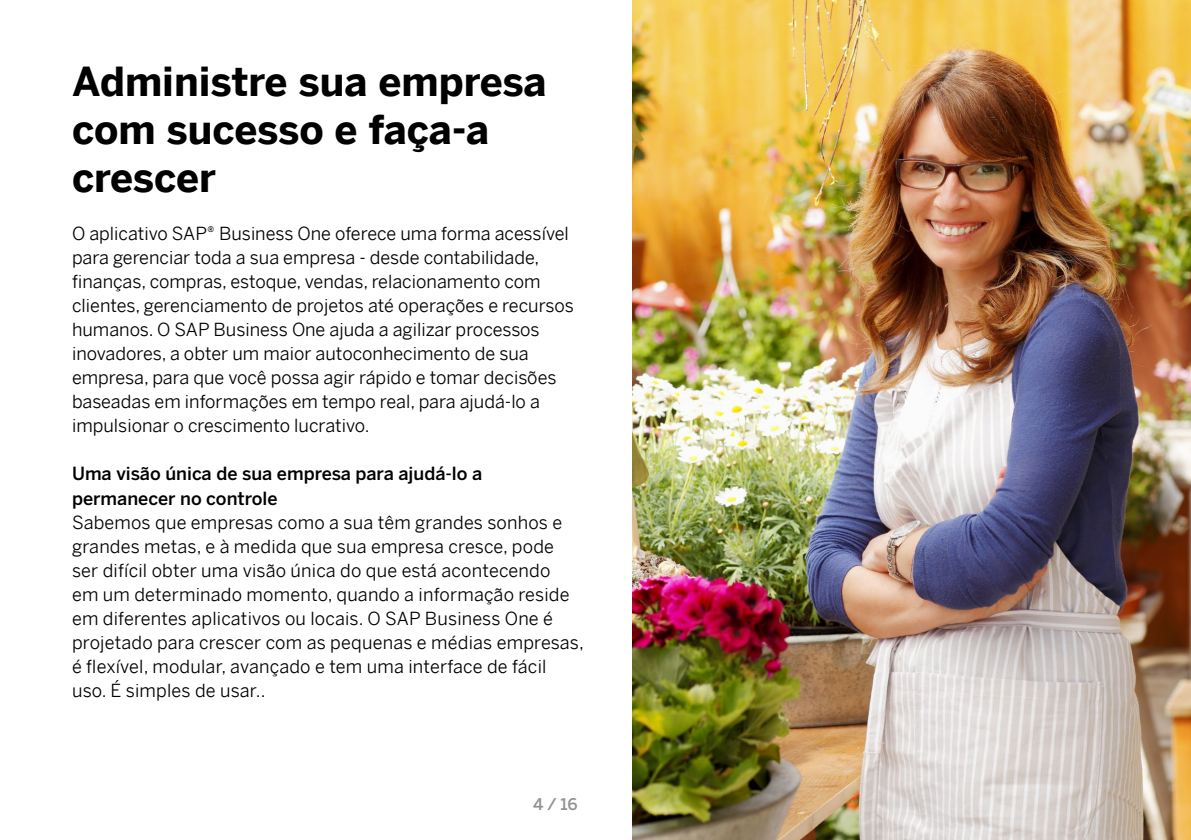
<style>
.page{position:relative;width:1191px;height:840px;background:#fff}
.page>*{position:absolute;margin:0;border:0;box-sizing:border-box;transform-origin:0 0}
.t1{font:700 40px/48px "Benton Sans";letter-spacing:-.005em;color:#000}
.t2{font:18px/24px "Benton Sans";color:#000}
.t3{font:500 18px/24px "Benton Sans";color:#000}
.t4{font:500 16px "Benton Sans";color:#929292}
</style>
<div class="page">
<img style="left:632px;top:0;width:559px;height:839px">
<h1 class="t1" style="left:72px;top:53px;width:476px">Administre sua empresa com sucesso e faça-a crescer</h1>
<p class="t2" style="left:72px;top:219px;width:503px">O aplicativo SAP® Business One oferece uma forma acessível para gerenciar toda a sua empresa - desde contabilidade, finanças, compras, estoque, vendas, relacionamento com clientes, gerenciamento de projetos até operações e recursos humanos. O SAP Business One ajuda a agilizar processos inovadores, a obter um maior autoconhecimento de sua empresa, para que você possa agir rápido e tomar decisões baseadas em informações em tempo real, para ajudá-lo a impulsionar o crescimento lucrativo.</p>
<p class="t3" style="left:72px;top:462px;width:412px">Uma visão única de sua empresa para ajudá-lo a permanecer no controle</p>
<p class="t2" style="left:72px;top:507px;width:513px">Sabemos que empresas como a sua têm grandes sonhos e grandes metas, e à medida que sua empresa cresce, pode ser difícil obter uma visão única do que está acontecendo<br>em um determinado momento, quando a informação reside em diferentes aplicativos ou locais. O SAP Business One é projetado para crescer com as pequenas e médias empresas, é flexível, modular, avançado e tem uma interface de fácil uso. É simples de usar..</p>
<p class="t4" style="left:533px;top:793px;width:46px">4/16</p>
</div>
